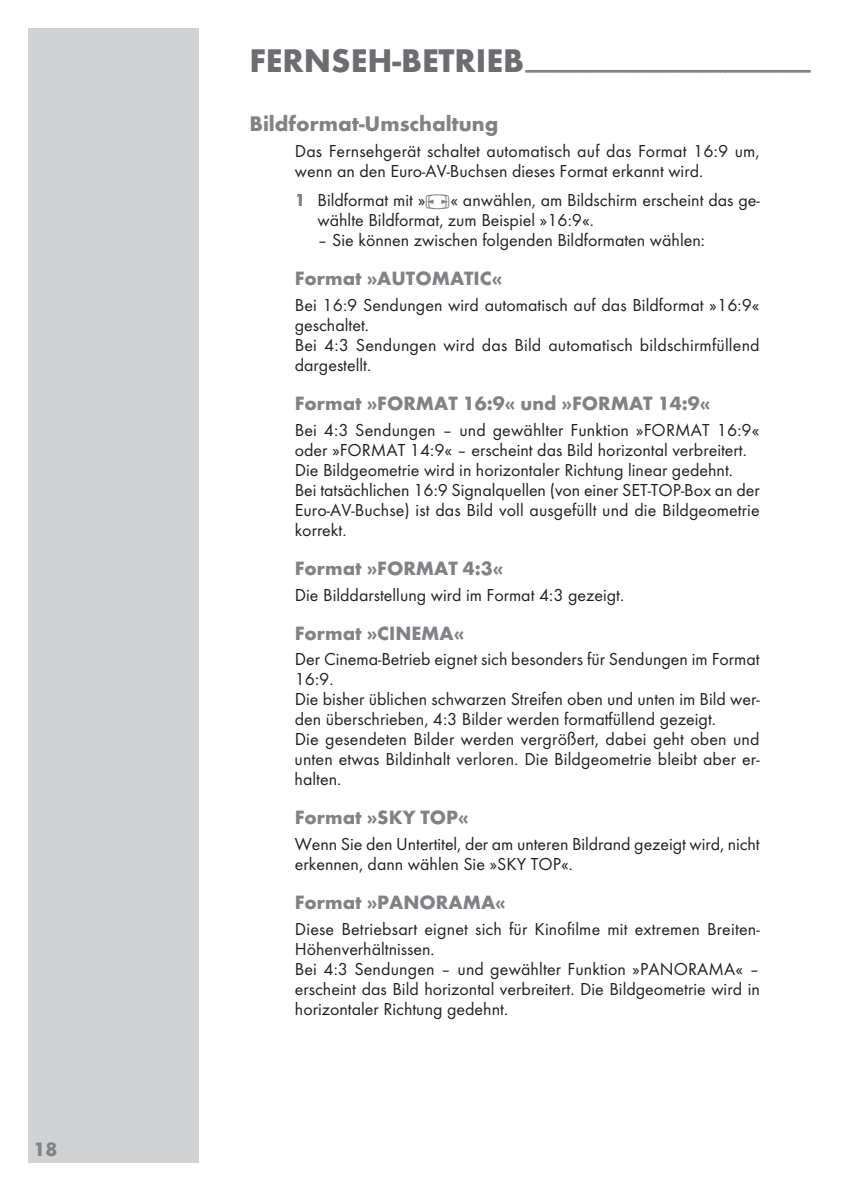
<style>
.page{position:relative;width:842px;height:1191px;background:#fff}
.page>*{position:absolute;margin:0;border:0;box-sizing:border-box;transform-origin:0 0}
.t1{font:700 34px "Futura TOT";color:#6c6d70}
.t2{font:700 22px "Futura TOT";color:#808285}
.t3{font:700 20px "Futura TOT";color:#808285}
.t4{font:18px/20px "Futura TOT Boo";color:#231f20}
.s1{font-family:"Futura TOT";font-weight:700;color:#808285}
.s2{font-family:"Grund Son Fu";font-size:14px;color:#808285}
</style>
<div class="page">
<div style="left:28px;top:28px;width:170px;height:1134px;background:#d1d2d4"></div>
<p class="t3" style="left:33px;top:1136px;width:25px">18</p>
<h1 class="t1" style="left:249px;top:40px;width:38px">Fernseh</h1>
<h1 class="t1" style="left:392px;top:40px;width:48px">-Betrieb</h1>
<p class="t3" style="left:526px;top:57px;width:287px">----------------------------------------------------------------------</p>
<p class="t2" style="left:249px;top:110px;width:250px">Bildformat-Umschaltung</p>
<p class="t4" style="left:295px;top:140px;width:466px">Das Fernsehgerät schaltet automatisch auf das Format 16:9 um, wenn an den Euro-AV-Buchsen dieses Format erkannt wird.</p>
<p class="t4" style="left:317px;top:190px;width:444px;text-indent:-23px"><span class="s1">1</span> Bildformat mit »<span class="s2">E</span>« anwählen, am Bildschirm erscheint das ge&shy;wählte Bildformat, zum Beispiel »16:9«.</p>
<p class="t4" style="left:317px;top:230px;width:389px">– Sie können zwischen folgenden Bildformaten wählen:</p>
<p class="t3" style="left:295px;top:266px;width:111px">Format »Auto</p>
<p class="t3" style="left:432px;top:266px;width:72px">MATIC«</p>
<p class="t4" style="left:295px;top:295px;width:466px">Bei 16:9 Sendungen wird automatisch auf das Bildformat »16:9« geschaltet.<br>Bei 4:3 Sendungen wird das Bild automatisch bildschirmfüllend dargestellt.</p>
<p class="t3" style="left:295px;top:391px;width:417px">Format »FORMAT 16:9« und »FORMAT 14:9«</p>
<p class="t4" style="left:295px;top:420px;width:466px">Bei 4:3 Sendungen – und gewählter Funktion »FORMAT 16:9« oder »FORMAT 14:9« – erscheint das Bild horizontal verbreitert.<br>Die Bildgeometrie wird in horizontaler Richtung linear gedehnt.<br>Bei tatsächlichen 16:9 Signalquellen (von einer SET-TOP-Box an der Euro-AV-Buchse) ist das Bild voll ausgefüllt und die Bildgeometrie korrekt.</p>
<p class="t3" style="left:295px;top:556px;width:210px">Format »FORMAT 4:3«</p>
<p class="t4" style="left:295px;top:584px;width:331px">Die Bilddarstellung wird im Format 4:3 gezeigt.</p>
<p class="t3" style="left:295px;top:620px;width:171px">Format »CINEMA«</p>
<p class="t4" style="left:295px;top:649px;width:467px">Der Cinema-Betrieb eignet sich besonders für Sendungen im Format 16:9.<br>Die bisher üblichen schwarzen Streifen oben und unten im Bild wer&shy;den überschrieben, 4:3 Bilder werden formatfüllend gezeigt.<br>Die gesendeten Bilder werden vergrößert, dabei geht oben und unten etwas Bildinhalt verloren. Die Bildgeometrie bleibt aber er&shy;halten.</p>
<p class="t3" style="left:295px;top:805px;width:176px">Format »SKY TOP«</p>
<p class="t4" style="left:295px;top:834px;width:466px">Wenn Sie den Untertitel, der am unteren Bildrand gezeigt wird, nicht erkennen, dann wählen Sie »SKY TOP«.</p>
<p class="t3" style="left:295px;top:890px;width:111px">Format »Panorama</p>
<p class="t3" style="left:495px;top:890px;width:12px">«</p>
<p class="t4" style="left:295px;top:918px;width:466px">Diese Betriebsart eignet sich für Kinofilme mit extremen Breiten-<br>Höhenverhältnissen.<br>Bei 4:3 Sendungen – und gewählter Funktion »Panorama</p>
<p class="t4" style="left:295px;top:958px;width:466px;text-align:justify;text-indent:441px">« – erscheint das Bild horizontal verbreitert. Die Bildgeometrie wird in horizontaler Richtung gedehnt.</p>
</div>
